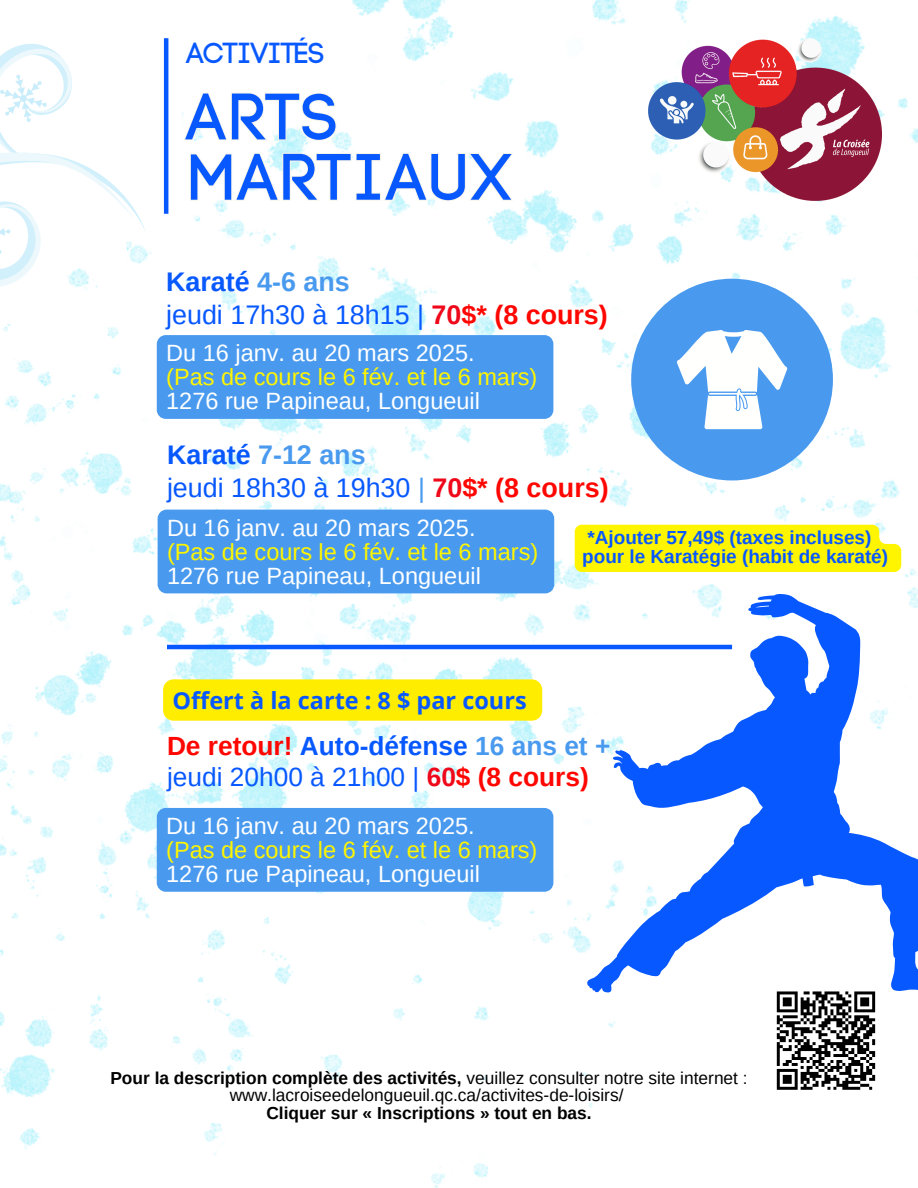
<style>
.page{position:relative;width:918px;height:1188px;background:#fff}
.page>*{position:absolute;margin:0;border:0;box-sizing:border-box;transform-origin:0 0}
.t1{font:64.65px/60.3px "Code Pro Normal LC";color:#0758ff}
.t2{font:28.8px "Code Pro Normal LC";letter-spacing:-.055em;color:#0758ff}
.t3{font:26.85px/32.2px "Arimo";color:#0758ff}
.t4{font:700 26.25px/31.5px "Arimo";color:#ff0600}
.t5{font:23.55px/24px "Arimo";color:#fff}
.t6{font:700 23.4px "Open Sans";color:#0758ff}
.t7{font:700 18.9px/19.2px "Arimo";color:#0758ff}
.t8{font:17.4px/17.2px "Arimo";color:#000;text-align:center}
.t9{font:700 17.4px "Arimo";color:#000}
.s1{font-weight:700}
.s2{font-weight:700;color:#499aef}
.s3{font-weight:700;color:#ef0819}
.s4{font-weight:700;color:#ff0600}
.s5{color:#fff500}
.s6{color:#499aef}
.s7{color:#0758ff}
.s8{font-weight:400;color:#0758ff}
.s9{color:#ef0819}
</style>
<div class="page">
<img style="left:0;top:0;width:918px;height:1188px">
<svg style="left:0;top:20px;width:146px;height:267px"></svg>
<hr style="left:164px;top:38px;width:4px;height:176px;background:#0758ff">
<div style="left:771px;top:986px;width:110px;height:110px;background:#fff"></div>
<svg style="left:776px;top:993px;width:100px;height:97px"></svg>
<img style="left:648px;top:38px;width:233px;height:162px">
<div style="left:157px;top:335px;width:396px;height:84px;background:#499aef"></div>
<div style="left:631px;top:279px;width:202px;height:201px;background:#499aef;border-radius:50%"></div>
<svg style="left:677px;top:330px;width:111px;height:99px"></svg>
<svg style="left:182px;top:51px;width:156px;height:91px"></svg>
<svg style="left:189px;top:152px;width:327px;height:50px"></svg>
<div style="left:575px;top:525px;width:326px;height:47px;background:#fff500"></div>
<svg style="left:587px;top:594px;width:331px;height:399px"></svg>
<div style="left:158px;top:510px;width:396px;height:83px;background:#499aef"></div>
<div style="left:157px;top:808px;width:396px;height:84px;background:#499aef"></div>
<div style="left:163px;top:679px;width:379px;height:42px;background:#ffed00"></div>
<hr style="left:167px;top:645px;width:565px;height:4px;background:#0758ff">
<p class="t2" style="left:186px;top:36px;width:140px">ACTIVITÉS</p>
<h1 class="t1" style="left:185px;top:87px;width:328px">ARTS<br>MARTIAUX</h1>
<p class="t3" style="left:166px;top:266px;width:443px"><span class="s1">Karaté</span> <span class="s2">4-6 ans<br></span>jeudi 17h30 à 18h15 | <span class="s3">70</span><span class="s4">$* (8 cours)</span></p>
<p class="t5" style="left:166px;top:341px;width:373px">Du 16 janv. au 20 mars 2025.<br><span class="s5">(Pas de cours le 6 fév. et le 6 mars)<br></span>1276 rue Papineau, Longueuil</p>
<p class="t3" style="left:167px;top:439px;width:443px"><span class="s1">Karaté</span> <span class="s2">7-12 ans<br></span>jeudi 18h30 à 19h30 <span class="s6">|</span> <span class="s3">70</span><span class="s4">$* (8 cours)</span></p>
<h3 class="t5" style="left:167px;top:516px;width:373px">Du 16 janv. au 20 mars 2025.<br><span class="s5">(Pas de cours le 6 fév. et le 6 mars)<br></span>1276 rue Papineau, Longueuil</h3>
<h6 class="t6" style="left:172px;top:684px;width:356px">Offert à la carte : 8 $ par cours</h6>
<h5 class="t7" style="left:582px;top:528px;width:307px">*Ajouter 57,49$ (taxes incluses) pour le Karatégie (habit de karaté)</h5>
<h2 class="t4" style="left:167px;top:730px;width:445px">De retour! <span class="s7">Auto-défense</span> <span class="s6">16 ans et + </span><span class="s8">jeudi 20h00 à 21h00 |</span> <span class="s9">60</span>$ (8 cours)</h2>
<h5 class="t5" style="left:166px;top:814px;width:373px">Du 16 janv. au 20 mars 2025.<br><span class="s5">(Pas de cours le 6 fév. et le 6 mars)<br></span>1276 rue Papineau, Longueuil</h5>
<h3 class="t8" style="left:110px;top:1069px;width:639px"><span class="s1">Pour la description complète des activités,</span> veuillez consulter notre site internet : www.lacroiseedelongueuil.qc.ca/activites-de-loisirs/</h3>
<p class="t9" style="left:266px;top:1103px;width:327px">Cliquer sur « Inscriptions » tout en bas.</p>
</div>
